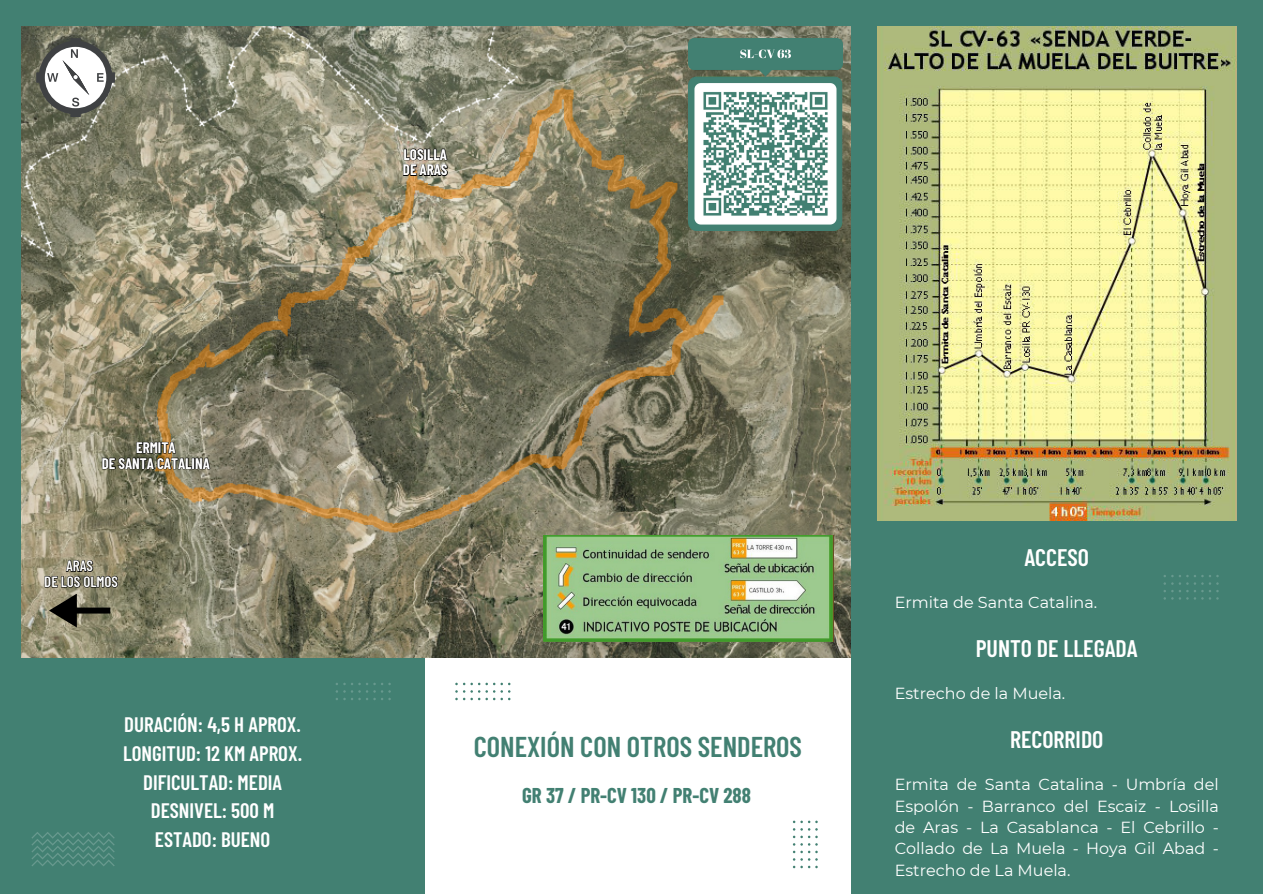
<style>
.page{position:relative;width:1263px;height:894px;background:#fff}
.page>*{position:absolute;margin:0;border:0;box-sizing:border-box;transform-origin:0 0}
.t1{font:600 28.65px "Barlow Condensed";color:#428072}
.t2{font:600 23.85px "Barlow Condensed";color:#fff}
.t3{font:600 20.85px/28.8px "Barlow Condensed";color:#fff;text-align:center}
.t4{font:700 20.85px "Barlow Condensed";color:#428072}
.t5{font:16.05px/21.3px "Montserrat";color:#fff;text-align:justify}
.t6{font:700 14.85px/15.8px "Barlow Condensed";color:#fff;text-align:center}
.t7{font:600 14.85px/15.8px "Barlow Condensed";color:#fff;text-align:center}
</style>
<div class="page">
<div style="left:0;top:0;width:1263px;height:893px;background:#428072"></div>
<div style="left:425px;top:386px;width:425px;height:507px;background:#fff"></div>
<img style="left:22px;top:26px;width:829px;height:631px">
<img style="left:877px;top:26px;width:359px;height:494px">
<svg style="left:793px;top:820px;width:25px;height:49px"></svg>
<svg style="left:335px;top:683px;width:56px;height:17px"></svg>
<svg style="left:31px;top:832px;width:84px;height:34px"></svg>
<svg style="left:455px;top:682px;width:55px;height:19px"></svg>
<svg style="left:1163px;top:575px;width:56px;height:25px"></svg>
<img style="left:544px;top:535px;width:289px;height:106px">
<svg style="left:44px;top:550px;width:75px;height:77px;background:#75705a"></svg>
<hr style="left:70px;top:38px;width:11px;height:4px;background:#3f4143">
<hr style="left:70px;top:113px;width:11px;height:4px;background:#3f4143">
<hr style="left:36px;top:72px;width:4px;height:11px;background:#3f4143">
<svg style="left:111px;top:72px;width:4px;height:11px"></svg>
<div style="left:39px;top:41px;width:73px;height:73px;background:#3f4143;border-radius:50%"></div>
<div style="left:45px;top:47px;width:61px;height:61px;background:#fff;border-radius:50%"></div>
<svg style="left:97px;top:73px;width:7px;height:9px"></svg>
<svg style="left:47px;top:49px;width:42px;height:57px"></svg>
<svg style="left:101px;top:431px;width:110px;height:48px;background:#6c6750"></svg>
<svg style="left:402px;top:138px;width:47px;height:48px;background:#7c7561"></svg>
<img style="left:688px;top:38px;width:154px;height:193px">
<p class="t6" style="left:403px;top:146px;width:46px;text-align:left">LOSILLA<br>DE ARAS</p>
<p class="t6" style="left:102px;top:439px;width:110px">ERMITA<br>DE SANTA CATALINA</p>
<h3 class="t7" style="left:44px;top:557px;width:75px">ARAS<br>DE LOS OLMOS</h3>
<p class="t3" style="left:123px;top:709px;width:181px">DURACIÓN: 4,5 H APROX.<br>LONGITUD: 12 KM APROX.<br>DIFICULTAD: MEDIA<br>DESNIVEL: 500 M<br>ESTADO: BUENO</p>
<p class="t1" style="left:474px;top:727px;width:330px">CONEXIÓN CON OTROS SENDEROS</p>
<h3 class="t4" style="left:522px;top:781px;width:230px">GR 37 / PR-CV 130 / PR-CV 288</h3>
<h4 class="t2" style="left:1024px;top:542px;width:66px">ACCESO</h4>
<h4 class="t5" style="left:895px;top:591px;width:204px">Ermita de Santa Catalina.</h4>
<h4 class="t2" style="left:976px;top:633px;width:164px">PUNTO DE LLEGADA</h4>
<p class="t5" style="left:895px;top:682px;width:172px">Estrecho de la Muela.</p>
<p class="t2" style="left:1010px;top:724px;width:95px">RECORRIDO</p>
<h1 class="t5" style="left:895px;top:773px;width:326px">Ermita de Santa Catalina - Umbría del Espolón - Barranco del Escaiz - Losilla de Aras - La Casablanca - El Cebrillo - Collado de La Muela - Hoya Gil Abad - Estrecho de La Muela.</h1>
</div>
